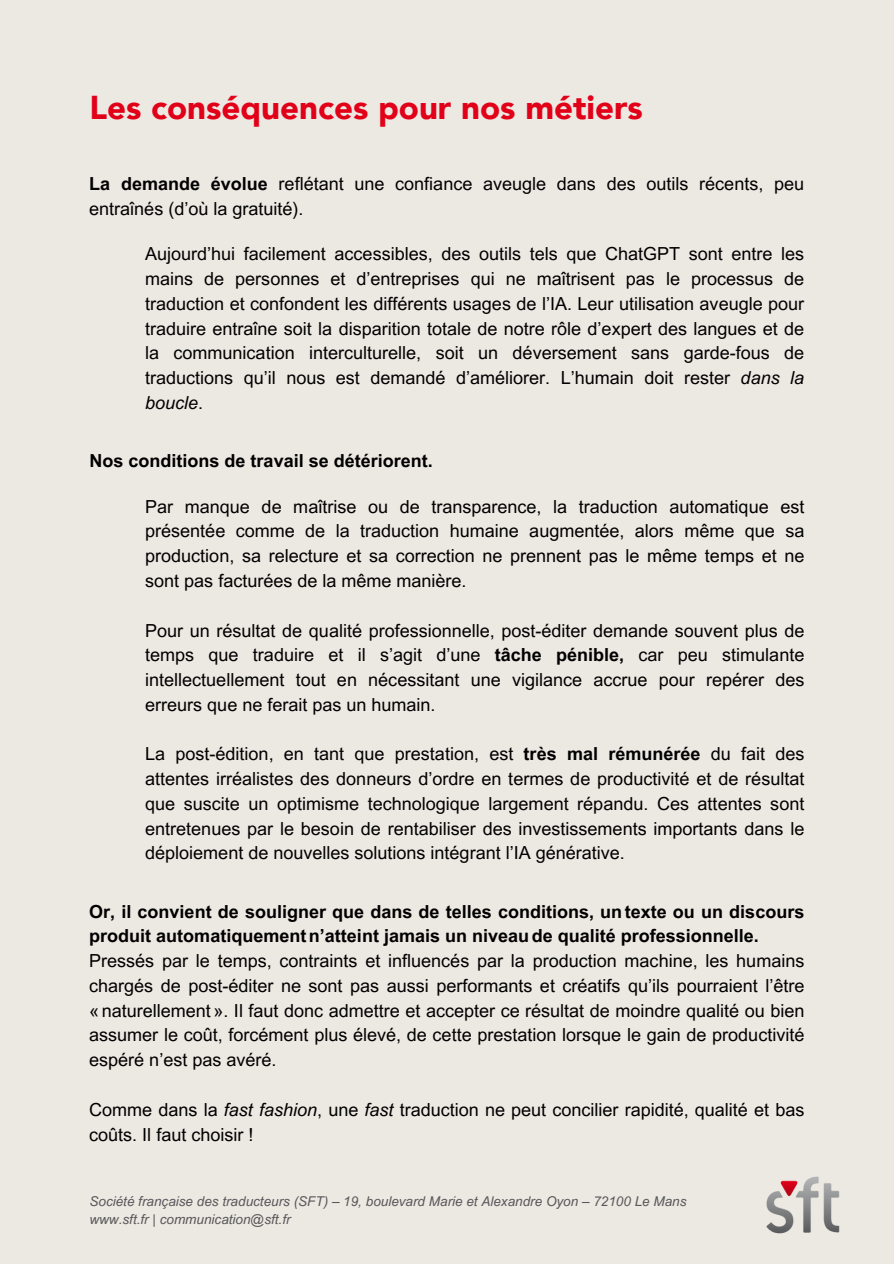
<style>
.page{position:relative;width:894px;height:1264px;background:#fff}
.page>*{position:absolute;margin:0;border:0;box-sizing:border-box;transform-origin:0 0}
.t1{font:900 33px "Avenir";color:#e20019}
.t2{font:18px/24.8px "Arial MT Pro";color:#000;text-align:justify}
.t3{font:700 18px "Arial MT Pro";color:#000}
.t4{font:italic 13.5px "Arial MT Pro";color:#57585a}
.s1{font-weight:700}
.s2{font-style:italic}
</style>
<div class="page">
<div style="left:0;top:0;width:893px;height:1263px;background:#ece8e2"></div>
<img style="left:766px;top:1176px;width:74px;height:58px">
<h3 class="t1" style="left:89px;top:86px;width:554px">Les conséquences pour nos métiers</h3>
<h1 class="t2" style="left:89px;top:174px;width:716px"><span class="s1">La demande évolue</span> reflétant une confiance aveugle dans des outils récents, peu entraînés (d’où la gratuité).</h1>
<h3 class="t2" style="left:145px;top:244px;width:660px">Aujourd’hui facilement accessibles, des outils tels que ChatGPT sont entre les mains de personnes et d’entreprises qui ne maîtrisent pas le processus de traduction et confondent les différents usages de l’IA. Leur utilisation aveugle pour traduire entraîne soit la disparition totale de notre rôle d’expert des langues et de la communication interculturelle, soit un déversement sans garde-fous de traductions qu’il nous est demandé d’améliorer. L’humain doit rester <span class="s2">dans la boucle</span>.</h3>
<h3 class="t3" style="left:89px;top:453px;width:345px">Nos conditions de travail se détériorent.</h3>
<h3 class="t2" style="left:145px;top:496px;width:660px">Par manque de maîtrise ou de transparence, la traduction automatique est présentée comme de la traduction humaine augmentée, alors même que sa production, sa relecture et sa correction ne prennent pas le même temps et ne sont pas facturées de la même manière.</h3>
<h3 class="t2" style="left:145px;top:620px;width:660px">Pour un résultat de qualité professionnelle, post-éditer demande souvent plus de temps que traduire et il s’agit d’une <span class="s1">tâche pénible,</span> car peu stimulante intellectuellement tout en nécessitant une vigilance accrue pour repérer des erreurs que ne ferait pas un humain.</h3>
<p class="t2" style="left:145px;top:744px;width:660px">La post-édition, en tant que prestation, est <span class="s1">très mal rémunérée</span> du fait des attentes irréalistes des donneurs d’ordre en termes de productivité et de résultat que suscite un optimisme technologique largement répandu. Ces attentes sont entretenues par le besoin de rentabiliser des investissements importants dans le déploiement de nouvelles solutions intégrant l’IA générative.</p>
<p class="t2" style="left:89px;top:901px;width:716px;text-align:left"><span class="s1">Or, il convient de souligner que dans de telles conditions, untexte ou un discours produit automatiquementn’atteint jamais un niveaude qualité professionnelle.<br></span>Pressés par le temps, contraints et influencés par la production machine, les humains chargés de post-éditer ne sont pas aussi performants et créatifs qu’ils pourraient l’être « naturellement». Il faut donc admettre et accepter ce résultat de moindre qualité ou bien assumer le coût, forcément plus élevé, de cette prestation lorsque le gain de productivité espéré n’est pas avéré.</p>
<p class="t2" style="left:89px;top:1099px;width:716px">Comme dans la <span class="s2">fast fashion</span>, une <span class="s2">fast</span> traduction ne peut concilier rapidité, qualité et bas coûts. Il faut choisir !</p>
<h2 class="t4" style="left:89px;top:1196px;width:598px">Société française des traducteurs (SFT) – 19, boulevard Marie et Alexandre Oyon – 72100 Le Mans</h2>
<h3 class="t4" style="left:89px;top:1214px;width:203px">www.sft.fr | communication@sft.fr</h3>
</div>
